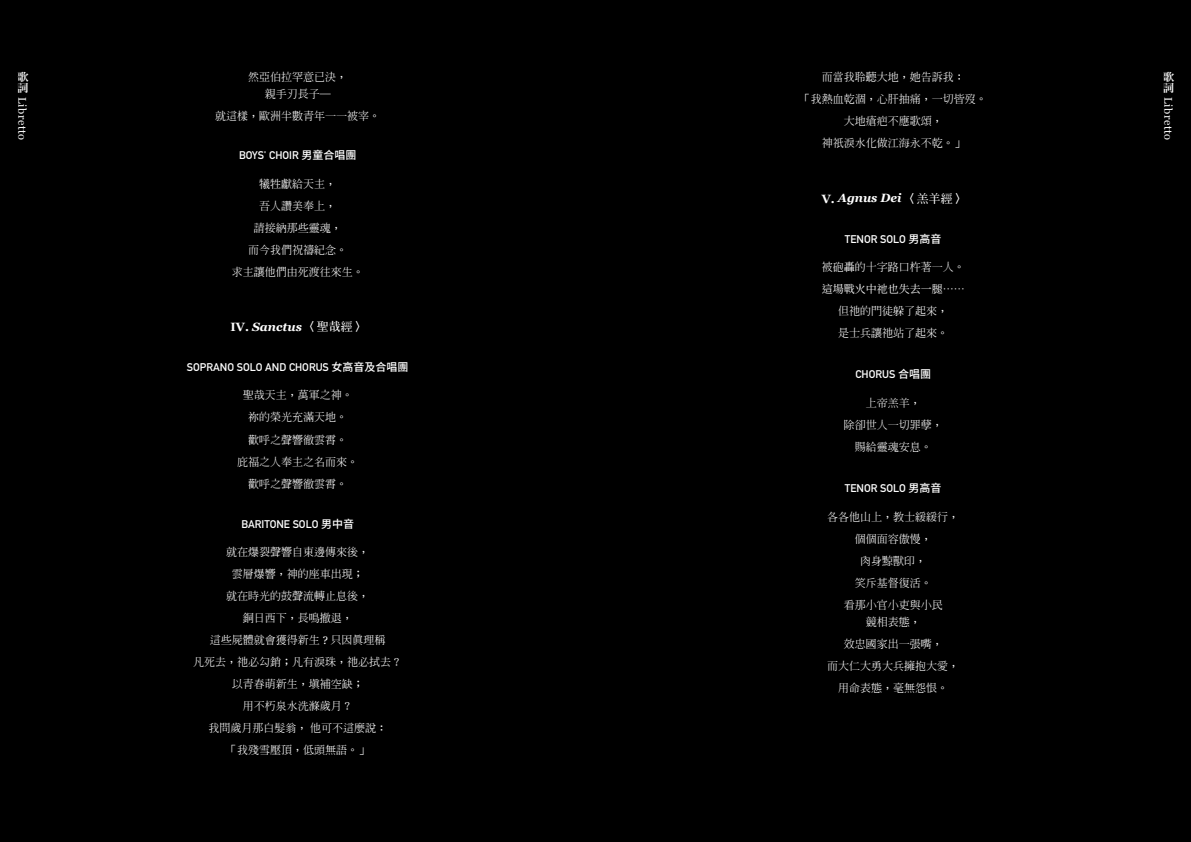
<style>
.page{position:relative;width:1191px;height:842px;background:#000}
.page>*{position:absolute;margin:0;border:0;box-sizing:border-box;transform-origin:0 0}
.t1{font:italic 700 12px "Georgia";color:#fff}
.t2{font:500 11px/22px "AR Shu Lin Ming B5";color:#fff;text-align:center}
.t3{font:700 11px "DIN Alternate";color:#fff}
.t4{font:11px "Georgia";letter-spacing:.05em;color:#fff}
.t5{font:11px "Noto Serif CJ Ktc";color:#fff}
.t6{font:11px/11.5px "Hira Min Pro N W6";color:#fff}
.s1{font-family:"Noto Sans CJ Ktc";font-weight:500}
.s2{font-style:normal}
.s3{font-family:"AR Shu Lin Ming B5 Std";font-style:normal}
.s4{font-family:"Noto Serif CJ Ktc";font-weight:400}
.s5{font-family:"Georgia";font-weight:400}
</style>
<div class="page">
<p class="t6" style="left:17px;top:70px;width:12px">歌詞</p>
<p class="t4" style="left:30px;top:97px;width:45px;rotate:90deg">Libretto</p>
<p class="t2" style="left:248px;top:69px;width:101px;line-height:17px">然亞伯拉罕意已決，親手刃長子—</p>
<p class="t2" style="left:215px;top:105px;width:167px">就這樣，歐洲半數青年一一被宰。</p>
<p class="t3" style="left:239px;top:147px;width:119px">BOYS' CHOIR <span class="s1">男童合唱團</span></p>
<p class="t2" style="left:232px;top:173px;width:134px">犧牲獻給天主，<br>吾人讚美奉上，<br>請接納那些靈魂，<br>而今我們祝禱紀念。<br>求主讓他們由死渡往來生。</p>
<p class="t1" style="left:230px;top:317px;width:136px"><span class="s2">IV.</span> Sanctus <span class="s3">〈聖哉經〉</span></p>
<p class="t3" style="left:187px;top:359px;width:223px">SOPRANO SOLO AND CHORUS <span class="s1">女高音及合唱團</span></p>
<p class="t2" style="left:237px;top:385px;width:123px">聖哉天主，萬軍之神。<span class="s4">祢</span>的榮光充滿天地。<br>歡呼之聲響徹雲霄。<br>庇福之人奉主之名而來。歡呼之聲響徹雲霄。</p>
<p class="t3" style="left:241px;top:515px;width:114px">BARITONE SOLO <span class="s1">男中音</span></p>
<p class="t2" style="left:193px;top:542px;width:210px">就在爆裂聲響自東邊傳來後，<br>雲層爆響，神的座車出現；<br>就在時光的鼓聲流轉止息後，<br>銅日西下，長鳴撤退，<br>這些屍體就會獲得新生 <span class="s5">?</span> 只因真理稱<br>凡死去，祂必勾銷；凡有淚珠，祂必拭去？以青春萌新生，填補空缺；<br>用不朽泉水洗滌歲月？<br>我問歲月那白髮翁，他可不這麼說：<br>「我殘雪壓頂，低頭無語。」</p>
<p class="t2" style="left:799px;top:66px;width:188px">而當我聆聽大地，她告訴我：<br>「我熱血乾涸，心肝抽痛，一切皆歿。大地瘡疤不應歌頌，<br>神祇淚水化做江海永不乾。」</p>
<p class="t1" style="left:821px;top:189px;width:144px"><span class="s2">V.</span> Agnus Dei <span class="s3">〈羔羊經〉</span></p>
<p class="t3" style="left:845px;top:231px;width:98px">TENOR SOLO <span class="s1">男高音</span></p>
<p class="t2" style="left:821px;top:257px;width:144px">被砲轟的十字路口杵著一人。</p>
<p class="t5" style="left:821px;top:283px;width:144px">這場戰火中祂也失去一腿……</p>
<p class="t2" style="left:838px;top:301px;width:111px;text-align:left">但祂的門徒躲了起來，是士兵讓祂站了起來。</p>
<p class="t3" style="left:855px;top:366px;width:77px">CHORUS <span class="s1">合唱團</span></p>
<p class="t2" style="left:843px;top:392px;width:100px">上帝羔羊，<br>除卻世人一切罪孽，賜給靈魂安息。</p>
<p class="t3" style="left:845px;top:480px;width:98px">TENOR SOLO <span class="s1">男高音</span></p>
<p class="t2" style="left:827px;top:506px;width:133px">各各他山上，教士緩緩行，個個面容傲慢，<br>肉身黥獸印，<br>笑斥基督復活。<br>看那小官小吏與小民</p>
<p class="t2" style="left:827px;top:611px;width:133px">競相表態，<br>效忠國家出一張嘴，<br>而大仁大勇大兵擁抱大愛，用命表態，毫無怨恨。</p>
<p class="t6" style="left:1163px;top:70px;width:12px">歌詞</p>
<p class="t4" style="left:1176px;top:97px;width:45px;rotate:90deg">Libretto</p>
</div>
